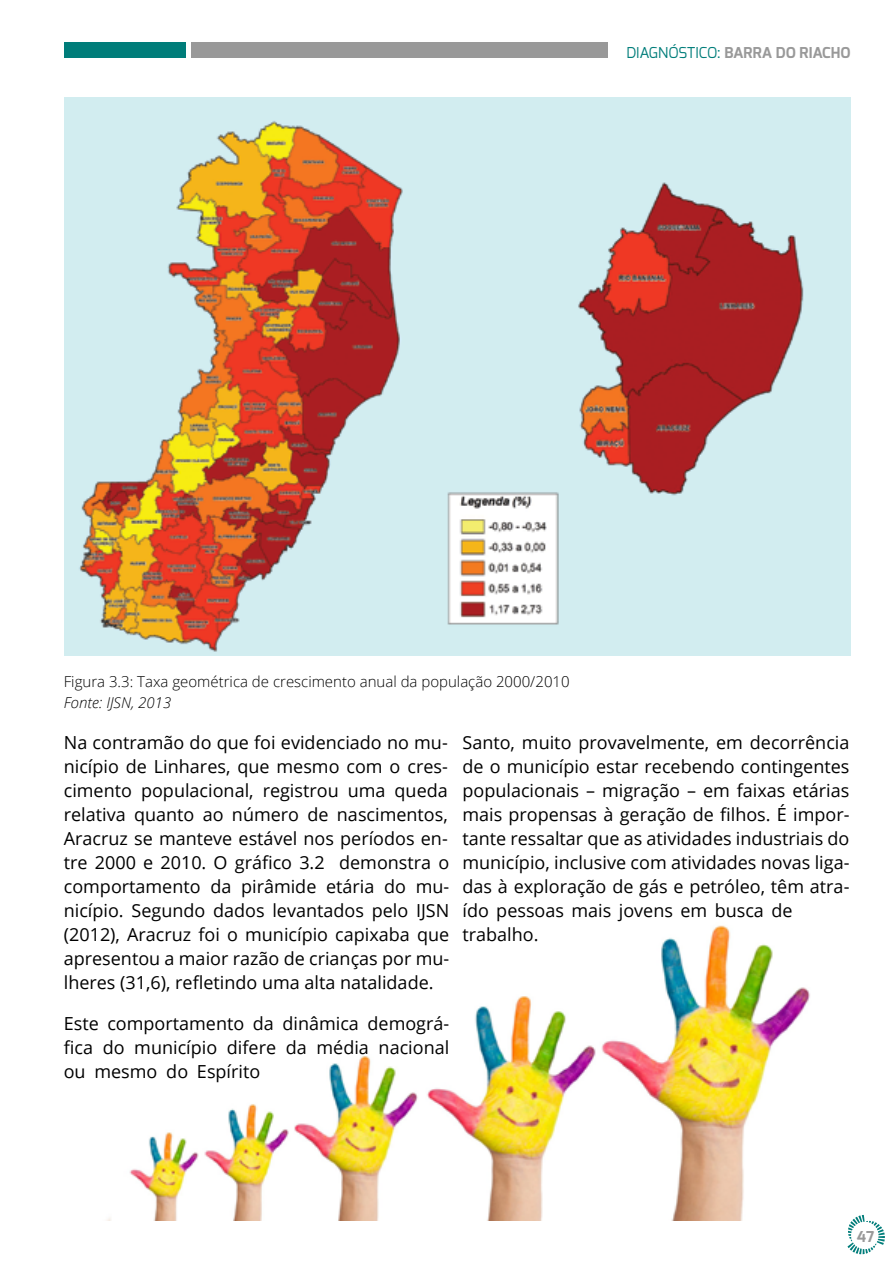
<style>
.page{position:relative;width:893px;height:1263px;background:#fff}
.page>*{position:absolute;margin:0;border:0;box-sizing:border-box;transform-origin:0 0}
.t1{font:18px/24px "Open Sans";color:#000;text-align:justify}
.t2{font:15px "Open Sans Light 2";color:#000}
.t3{font:700 15px "Exo";color:#999}
.t4{font:15px "Open Sans Light Italic 2";color:#000}
.s1{font-weight:400;color:#007d7a}
.s2{font-family:"Open Sans 2"}
</style>
<div class="page">
<div style="left:191px;top:43px;width:417px;height:15px;background:#999"></div>
<div style="left:64px;top:43px;width:122px;height:15px;background:#007d7a"></div>
<svg style="left:847px;top:1215px;width:38px;height:39px"></svg>
<img style="left:108px;top:925px;width:702px;height:295px">
<img style="left:64px;top:98px;width:786px;height:557px">
<p class="t3" style="left:626px;top:43px;width:226px"><span class="s1">DIAGNÓSTICO:</span> BARRA DO RIACHO</p>
<p class="t2" style="left:64px;top:671px;width:507px">Figura 3.3: Taxa geométrica de crescimento anual da população 2000/2010</p>
<p class="t4" style="left:64px;top:692px;width:109px">Fonte: IJSN, 2013</p>
<p class="t1" style="left:64px;top:730px;width:387px">Na contramão do que foi evidenciado no mu&shy;nicípio de Linhares, que mesmo com o cres&shy;cimento populacional, registrou uma queda relativa quanto ao número de nascimentos, Aracruz se manteve estável nos períodos en&shy;<span class="s2">tre 2000 e 2010. O gráfico 3.2 demonstra o </span>comportamento da pirâmide etária do mu&shy;nicípio. Segundo dados levantados pelo IJSN (2012), Aracruz foi o município capixaba que apresentou a maior razão de crianças por mu&shy;<span class="s2">lheres (31,6), refletindo uma alta natalidade.</span></p>
<p class="t1" style="left:64px;top:1011px;width:387px">Este comportamento da dinâmica demográ&shy;<span class="s2">fica do município difere da média nacional </span>ou mesmo do Espírito</p>
<p class="t1" style="left:462px;top:730px;width:389px;text-align:left">Santo, muito provavelmente, em decorrência de o município estar recebendo contingentes populacionais – migração – em faixas etárias <span class="s2">mais propensas à geração de filhos. É impor&shy;</span>tante ressaltar que as atividades industriais do município, inclusive com atividades novas liga&shy;das à exploração de gás e petróleo, têm atra&shy;ído pessoas mais jovens em busca de trabalho.</p>
<p class="t3" style="left:857px;top:1227px;width:19px">47</p>
</div>
